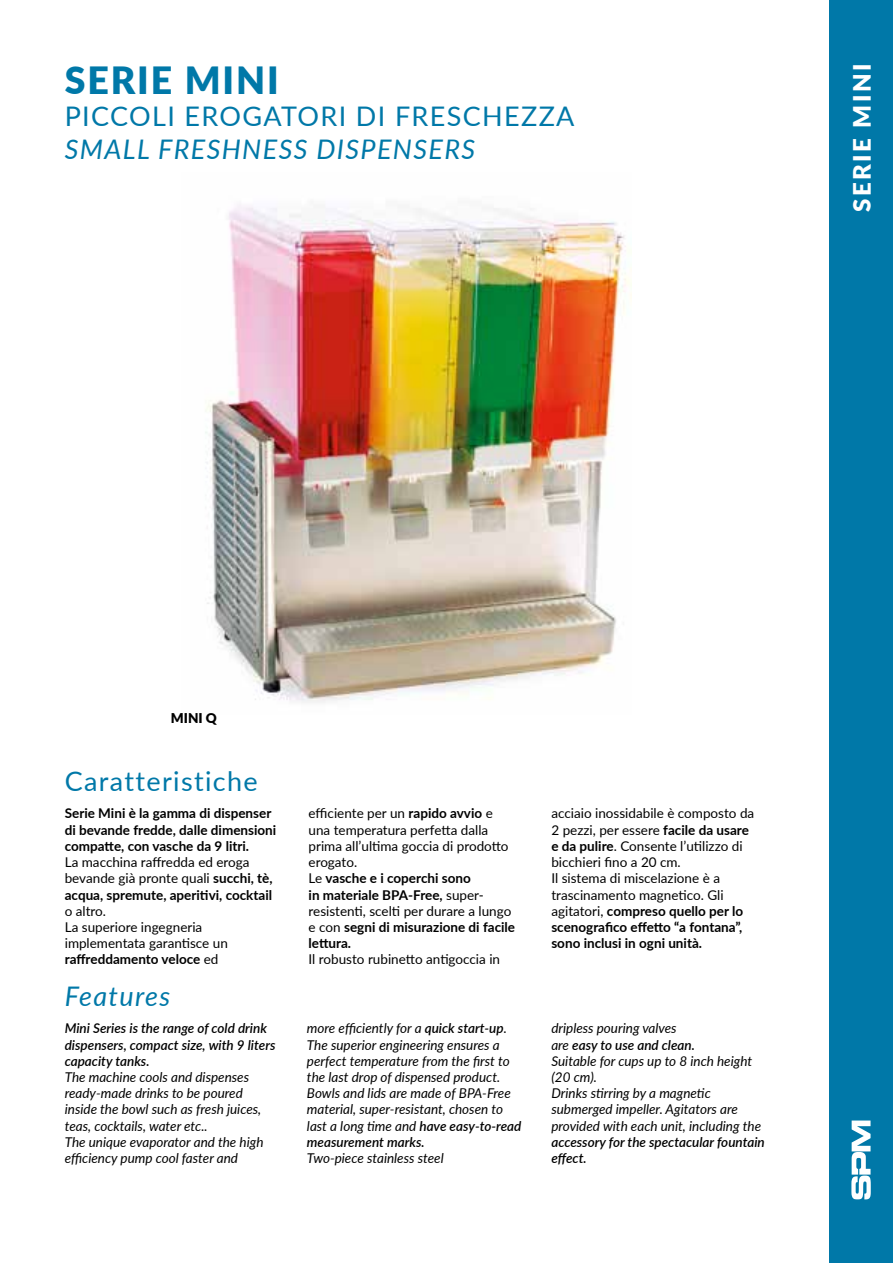
<style>
.page{position:relative;width:893px;height:1263px;background:#fff}
.page>*{position:absolute;margin:0;border:0;box-sizing:border-box;transform-origin:0 0}
.t1{font:900 37.5px "Lato";letter-spacing:.05em;color:#0078a8}
.t2{font:27px "Lato";letter-spacing:.05em;color:#0078a8}
.t3{font:italic 27px "Lato";letter-spacing:.05em;color:#0078a8}
.t4{font:900 24px "Lato";letter-spacing:.1em;color:#fff}
.t5{font:13.5px/16.2px "Lato";color:#000}
.t6{font:italic 13.5px/16.2px "Lato";color:#000}
.t7{font:italic 600 13.5px/16.2px "Lato";color:#000}
.t8{font:700 13.5px/16.2px "Lato";color:#000}
.t9{font:900 13.5px "Lato";color:#000}
.s1{font-weight:700}
.s2{font-weight:600}
</style>
<div class="page">
<div style="left:829px;top:0;width:64px;height:1263px;background:#0078a8"></div>
<svg style="left:851px;top:1120px;width:20px;height:79px"></svg>
<img style="left:205px;top:204px;width:427px;height:499px">
<h1 class="t1" style="left:65px;top:52px;width:216px">SERIE MINI</h1>
<h2 class="t2" style="left:65px;top:97px;width:511px">PICCOLI EROGATORI DI FRESCHEZZA</h2>
<h2 class="t3" style="left:65px;top:130px;width:412px">SMALL FRESHNESS DISPENSERS</h2>
<h3 class="t4" style="left:844px;top:212px;width:149px;rotate:-90deg">SERIE MINI</h3>
<p class="t9" style="left:171px;top:708px;width:47px">MINI Q</p>
<h2 class="t2" style="left:65px;top:761px;width:195px">Caratteristiche</h2>
<p class="t8" style="left:65px;top:805px;width:213px">Serie Mini è la gamma di dispenser di bevande fredde, dalle dimensioni compatte, con vasche da 9 litri.</p>
<p class="t5" style="left:65px;top:853px;width:209px">La macchina raffredda ed eroga bevande già pronte quali <span class="s1">succhi, tè, acqua, spremute, aperitivi, cocktail</span></p>
<p class="t5" style="left:65px;top:902px;width:165px">o altro.<br>La superiore ingegneria implementata garantisce un <span class="s1">raffreddamento veloce</span> ed</p>
<h2 class="t3" style="left:65px;top:976px;width:107px">Features</h2>
<p class="t7" style="left:65px;top:1020px;width:212px">Mini Series is the range of cold drink dispensers, compact size, with 9 liters capacity tanks.</p>
<p class="t6" style="left:65px;top:1068px;width:200px">The machine cools and dispenses ready-made drinks to be poured inside the bowl such as fresh juices, teas, cocktails, water etc..<br>The unique evaporator and the high efficiency pump cool faster and</p>
<p class="t5" style="left:309px;top:805px;width:208px">efficiente per un <span class="s1">rapido avvio</span> e una temperatura perfetta dalla prima all’ultima goccia di prodotto erogato.<br>Le <span class="s1">vasche e i coperchi sono<br>in materiale BPA-Free,</span> super&shy;resistenti, scelti per durare a lungo e con <span class="s1">segni di misurazione di facile lettura.</span></p>
<p class="t5" style="left:309px;top:951px;width:193px">Il robusto rubinetto antigoccia in</p>
<p class="t6" style="left:307px;top:1020px;width:216px">more efficiently for a <span class="s2">quick start-up</span>.<br>The superior engineering ensures a perfect temperature from the first to the last drop of dispensed product.<br>Bowls and lids are made of BPA-Free material, super-resistant, chosen to last a long time and <span class="s2">have easy-to-read measurement marks.</span></p>
<p class="t6" style="left:307px;top:1149px;width:138px">Two-piece stainless steel</p>
<p class="t5" style="left:551px;top:805px;width:204px">acciaio inossidabile è composto da<br>2 pezzi, per essere <span class="s1">facile da usare e da pulire</span>. Consente l’utilizzo di bicchieri fino a 20 cm.<br>Il sistema di miscelazione è a trascinamento magnetico. Gli agitatori, <span class="s1">compreso quello per lo scenografico effetto “a fontana”, sono inclusi in ogni unità.</span></p>
<p class="t6" style="left:551px;top:1020px;width:211px">dripless pouring valves<br>are <span class="s2">easy to use and clean.<br></span>Suitable for cups up to 8 inch height (20 cm).<br>Drinks stirring by a magnetic submerged impeller. Agitators are provided with each unit, including the</p>
<p class="t7" style="left:551px;top:1133px;width:215px">accessory for the spectacular fountain effect.</p>
</div>
